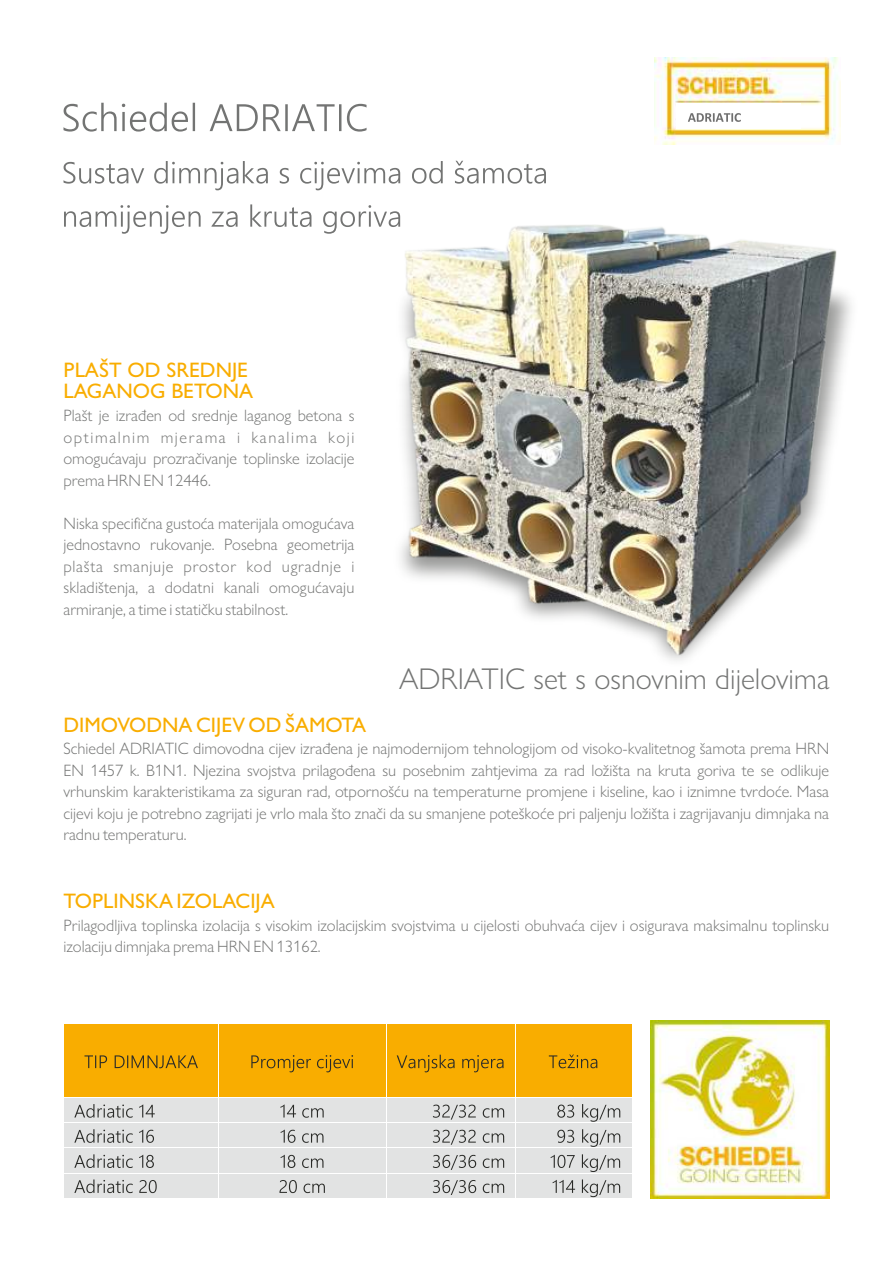
<style>
.page{position:relative;width:893px;height:1262px;background:#fff}
.page>*{position:absolute;margin:0;border:0;box-sizing:border-box;transform-origin:0 0}
.t1{font:300 30px "Gill Sans Nova";color:#737473}
.t2{font:21px/21.9px "Gill Sans Nova";color:#f9ad00}
.t3{font:300 16.5px/21.5px "Gill Sans Nova";color:#737473;text-align:justify}
</style>
<div class="page">
<img style="left:405px;top:225px;width:431px;height:430px">
<div style="left:65px;top:1024px;width:153px;height:73px;background:#f9ad00"></div>
<svg style="left:84px;top:1055px;width:114px;height:13px"></svg>
<div style="left:219px;top:1024px;width:167px;height:73px;background:#f9ad00"></div>
<svg style="left:251px;top:1055px;width:102px;height:17px"></svg>
<div style="left:387px;top:1024px;width:128px;height:73px;background:#f9ad00"></div>
<svg style="left:396px;top:1054px;width:107px;height:18px"></svg>
<div style="left:516px;top:1024px;width:115px;height:73px;background:#f9ad00"></div>
<svg style="left:549px;top:1054px;width:48px;height:14px"></svg>
<div style="left:65px;top:1098px;width:153px;height:24px;background:#e2e3e3"></div>
<svg style="left:74px;top:1104px;width:81px;height:13px"></svg>
<div style="left:219px;top:1098px;width:167px;height:24px;background:#e2e3e3"></div>
<svg style="left:280px;top:1104px;width:44px;height:13px"></svg>
<div style="left:387px;top:1098px;width:128px;height:24px;background:#e2e3e3"></div>
<svg style="left:433px;top:1104px;width:71px;height:15px"></svg>
<div style="left:516px;top:1098px;width:115px;height:24px;background:#e2e3e3"></div>
<svg style="left:557px;top:1104px;width:63px;height:17px"></svg>
<div style="left:65px;top:1123px;width:153px;height:24px;background:#e2e3e3"></div>
<svg style="left:74px;top:1129px;width:80px;height:13px"></svg>
<div style="left:219px;top:1123px;width:167px;height:24px;background:#e2e3e3"></div>
<svg style="left:280px;top:1129px;width:43px;height:13px"></svg>
<div style="left:387px;top:1123px;width:128px;height:24px;background:#e2e3e3"></div>
<svg style="left:433px;top:1129px;width:71px;height:15px"></svg>
<div style="left:516px;top:1123px;width:115px;height:24px;background:#e2e3e3"></div>
<svg style="left:557px;top:1129px;width:63px;height:17px"></svg>
<div style="left:65px;top:1148px;width:153px;height:24px;background:#e2e3e3"></div>
<svg style="left:74px;top:1154px;width:80px;height:14px"></svg>
<div style="left:219px;top:1148px;width:167px;height:24px;background:#e2e3e3"></div>
<svg style="left:280px;top:1154px;width:43px;height:14px"></svg>
<div style="left:387px;top:1148px;width:128px;height:24px;background:#e2e3e3"></div>
<svg style="left:433px;top:1154px;width:71px;height:15px"></svg>
<div style="left:516px;top:1148px;width:115px;height:24px;background:#e2e3e3"></div>
<svg style="left:550px;top:1154px;width:70px;height:18px"></svg>
<div style="left:65px;top:1173px;width:153px;height:24px;background:#e2e3e3"></div>
<svg style="left:74px;top:1179px;width:83px;height:14px"></svg>
<div style="left:219px;top:1173px;width:167px;height:24px;background:#e2e3e3"></div>
<svg style="left:279px;top:1180px;width:46px;height:13px"></svg>
<div style="left:387px;top:1173px;width:128px;height:24px;background:#e2e3e3"></div>
<svg style="left:433px;top:1180px;width:71px;height:15px"></svg>
<div style="left:516px;top:1173px;width:115px;height:24px;background:#e2e3e3"></div>
<svg style="left:552px;top:1179px;width:68px;height:18px"></svg>
<svg style="left:63px;top:103px;width:303px;height:29px"></svg>
<svg style="left:63px;top:161px;width:205px;height:29px"></svg>
<svg style="left:280px;top:161px;width:266px;height:29px"></svg>
<svg style="left:64px;top:204px;width:336px;height:30px"></svg>
<img style="left:650px;top:1020px;width:179px;height:178px">
<img style="left:654px;top:58px;width:186px;height:86px">
<div style="left:676px;top:103px;width:124px;height:25px;background:#fff"></div>
<svg style="left:688px;top:113px;width:52px;height:9px"></svg>
<p class="t2" style="left:63px;top:361px;width:191px">PLAŠT OD SREDNJE<br>LAGANOG BETONA</p>
<p class="t3" style="left:63px;top:407px;width:292px">Plašt je izrađen od srednje laganog betona s optimalnim mjerama i kanalima koji omogućavaju prozračivanje toplinske izolacije prema HRN EN 12446.</p>
<p class="t3" style="left:63px;top:514px;width:292px">Niska specifična gustoća materijala omogućava jednostavno rukovanje. Posebna geometrija plašta smanjuje prostor kod ugradnje i skladištenja, a dodatni kanali omogućavaju armiranje, a time i statičku stabilnost.</p>
<p class="t2" style="left:63px;top:716px;width:304px">DIMOVODNA CIJEV OD ŠAMOTA</p>
<h1 class="t1" style="left:399px;top:668px;width:432px">ADRIATIC set s osnovnim dijelovima</h1>
<p class="t3" style="left:63px;top:740px;width:767px">Schiedel ADRIATIC dimovodna cijev izrađena je najmodernijom tehnologijom od visoko-kvalitetnog šamota prema HRN EN 1457 k. B1N1. Njezina svojstva prilagođena su posebnim zahtjevima za rad ložišta na kruta goriva te se odlikuje vrhunskim karakteristikama za siguran rad, otpornošću na temperaturne promjene i kiseline, kao i iznimne tvrdoće. Masa cijevi koju je potrebno zagrijati je vrlo mala što znači da su smanjene poteškoće pri paljenju ložišta i zagrijavanju dimnjaka na radnu temperaturu.</p>
<p class="t2" style="left:63px;top:892px;width:213px">TOPLINSKA IZOLACIJA</p>
<p class="t3" style="left:63px;top:916px;width:767px">Prilagodljiva toplinska izolacija s visokim izolacijskim svojstvima u cijelosti obuhvaća cijev i osigurava maksimalnu toplinsku izolaciju dimnjaka prema HRN EN 13162.</p>
</div>
